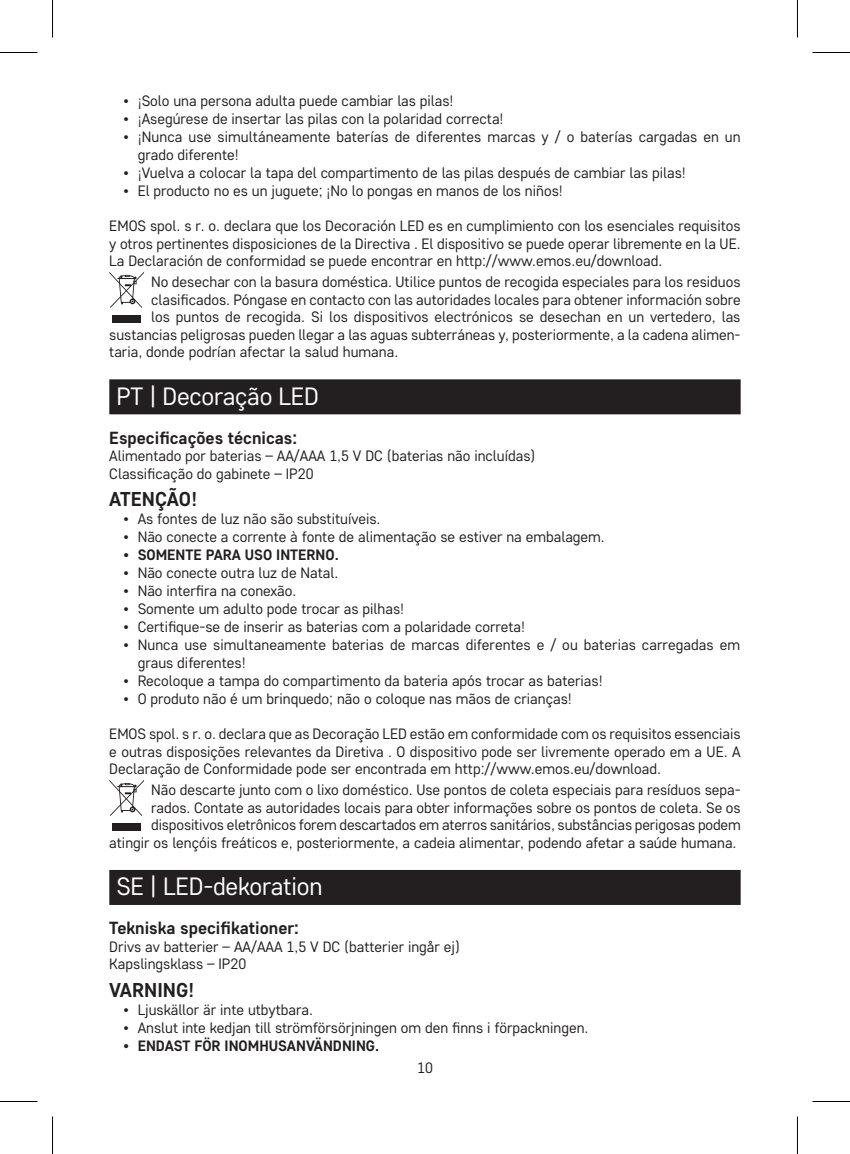
<style>
.page{position:relative;width:850px;height:1154px;background:#fff}
.page>*{position:absolute;margin:0;border:0;box-sizing:border-box;transform-origin:0 0}
.t1{font:25px "Core Sans D35";letter-spacing:-.01em;color:#fff}
.t2{font:700 20px "Core Sans D55";color:#231f20}
.t3{font:700 17.5px "Core Sans D55";color:#231f20}
.t4{font:15px/17.5px "Core Sans D35";color:#231f20}
.t5{font:700 15px "Core Sans D55";color:#231f20}
</style>
<div class="page">
<div style="left:109px;top:379px;width:631px;height:35px;background:#231f20"></div>
<div style="left:109px;top:870px;width:631px;height:35px;background:#231f20"></div>
<svg style="left:109px;top:272px;width:35px;height:36px"></svg>
<div style="left:112px;top:315px;width:29px;height:7px;background:#231f20"></div>
<svg style="left:109px;top:780px;width:35px;height:36px"></svg>
<div style="left:112px;top:823px;width:29px;height:7px;background:#231f20"></div>
<hr style="left:0;top:52px;width:38px;height:1px;background:#000">
<hr style="left:812px;top:52px;width:37px;height:1px;background:#000">
<hr style="left:0;top:1101px;width:38px;height:1px;background:#000">
<hr style="left:812px;top:1101px;width:37px;height:1px;background:#000">
<hr style="left:52px;top:0;width:1px;height:38px;background:#000">
<hr style="left:52px;top:1116px;width:1px;height:38px;background:#000">
<hr style="left:796px;top:0;width:1px;height:38px;background:#000">
<hr style="left:796px;top:1116px;width:1px;height:38px;background:#000">
<p class="t4" style="left:123px;top:91px;width:331px">• ¡Solo una persona adulta puede cambiar las pilas!</p>
<p class="t4" style="left:123px;top:109px;width:381px">• ¡Asegúrese de insertar las pilas con la polaridad correcta!</p>
<p class="t4" style="left:138px;top:127px;width:604px;text-indent:-14px">• ¡Nunca use simultáneamente baterías de diferentes marcas y / o baterías cargadas en un grado diferente!</p>
<p class="t4" style="left:123px;top:163px;width:563px">• ¡Vuelva a colocar la tapa del compartimento de las pilas después de cambiar las pilas!</p>
<p class="t4" style="left:123px;top:181px;width:440px">• El producto no es un juguete; ¡No lo pongas en manos de los niños!</p>
<p class="t4" style="left:109px;top:216px;width:632px;text-align:justify">EMOS spol. s r. o. declara que los Decoración LED es en cumplimiento con los esenciales requisitos y otros pertinentes disposiciones de la Directiva . El dispositivo se puede operar libremente en la UE.<br>La Declaración de conformidad se puede encontrar en http://www.emos.eu/download.</p>
<p class="t4" style="left:151px;top:273px;width:590px">No desechar con la basura doméstica. Utilice puntos de recogida especiales para los residuos</p>
<p class="t4" style="left:151px;top:290px;width:590px">clasificados. Póngase en contacto con las autoridades locales para obtener información sobre</p>
<p class="t4" style="left:151px;top:308px;width:590px">los puntos de recogida. Si los dispositivos electrónicos se desechan en un vertedero, las</p>
<p class="t4" style="left:109px;top:325px;width:632px">sustancias peligrosas pueden llegar a las aguas subterráneas y, posteriormente, a la cadena alimen-</p>
<p class="t4" style="left:109px;top:343px;width:290px">taria, donde podrían afectar la salud humana.</p>
<h1 class="t1" style="left:116px;top:380px;width:204px">PT | Decoração LED</h1>
<p class="t3" style="left:109px;top:426px;width:189px">Especificações técnicas:</p>
<p class="t4" style="left:109px;top:446px;width:427px">Alimentado por baterias – AA/AAA 1,5 V DC (baterias não incluídas)<br>Classificação do gabinete – IP20</p>
<h2 class="t2" style="left:109px;top:486px;width:90px">ATENÇÃO!</h2>
<p class="t4" style="left:123px;top:510px;width:258px">• As fontes de luz não são substituíveis.</p>
<p class="t4" style="left:123px;top:528px;width:482px">• Não conecte a corrente à fonte de alimentação se estiver na embalagem.</p>
<p class="t5" style="left:123px;top:545px;width:217px">• SOMENTE PARA USO INTERNO.</p>
<p class="t4" style="left:123px;top:564px;width:216px">• Não conecte outra luz de Natal.</p>
<p class="t4" style="left:123px;top:582px;width:174px">• Não interfira na conexão.</p>
<p class="t4" style="left:123px;top:600px;width:282px">• Somente um adulto pode trocar as pilhas!</p>
<p class="t4" style="left:123px;top:618px;width:403px">• Certifique-se de inserir as baterias com a polaridade correta!</p>
<p class="t4" style="left:138px;top:635px;width:603px;text-indent:-14px">• Nunca use simultaneamente baterias de marcas diferentes e / ou baterias carregadas em graus diferentes!</p>
<p class="t4" style="left:123px;top:672px;width:480px">• Recoloque a tampa do compartimento da bateria após trocar as baterias!</p>
<p class="t4" style="left:123px;top:690px;width:449px">• O produto não é um brinquedo; não o coloque nas mãos de crianças!</p>
<p class="t4" style="left:109px;top:725px;width:632px;text-align:justify">EMOS spol. s r. o. declara que as Decoração LED estão em conformidade com os requisitos essenciais e outras disposições relevantes da Diretiva . O dispositivo pode ser livremente operado em a UE. A Declaração de Conformidade pode ser encontrada em http://www.emos.eu/download.</p>
<p class="t4" style="left:109px;top:781px;width:632px;text-align:right">Não descarte junto com o lixo doméstico. Use pontos de coleta especiais para resíduos sepa&shy;rados. Contate as autoridades locais para obter informações sobre os pontos de coleta. Se os dispositivos eletrônicos forem descartados em aterros sanitários, substâncias perigosas podem atingir os lençóis freáticos e, posteriormente, a cadeia alimentar, podendo afetar a saúde humana.</p>
<h1 class="t1" style="left:116px;top:870px;width:207px">SE | LED-dekoration</h1>
<p class="t3" style="left:109px;top:916px;width:191px">Tekniska specifikationer:</p>
<p class="t4" style="left:109px;top:937px;width:352px">Drivs av batterier – AA/AAA 1,5 V DC (batterier ingår ej)<br>Kapslingsklass – IP20</p>
<h2 class="t2" style="left:109px;top:976px;width:87px">VARNING!</h2>
<p class="t4" style="left:123px;top:1000px;width:191px">• Ljuskällor är inte utbytbara.</p>
<p class="t4" style="left:123px;top:1018px;width:466px">• Anslut inte kedjan till strömförsörjningen om den finns i förpackningen.</p>
<p class="t5" style="left:123px;top:1035px;width:257px">• ENDAST FÖR INOMHUSANVÄNDNING.</p>
<p class="t4" style="left:417px;top:1059px;width:17px">10</p>
</div>
